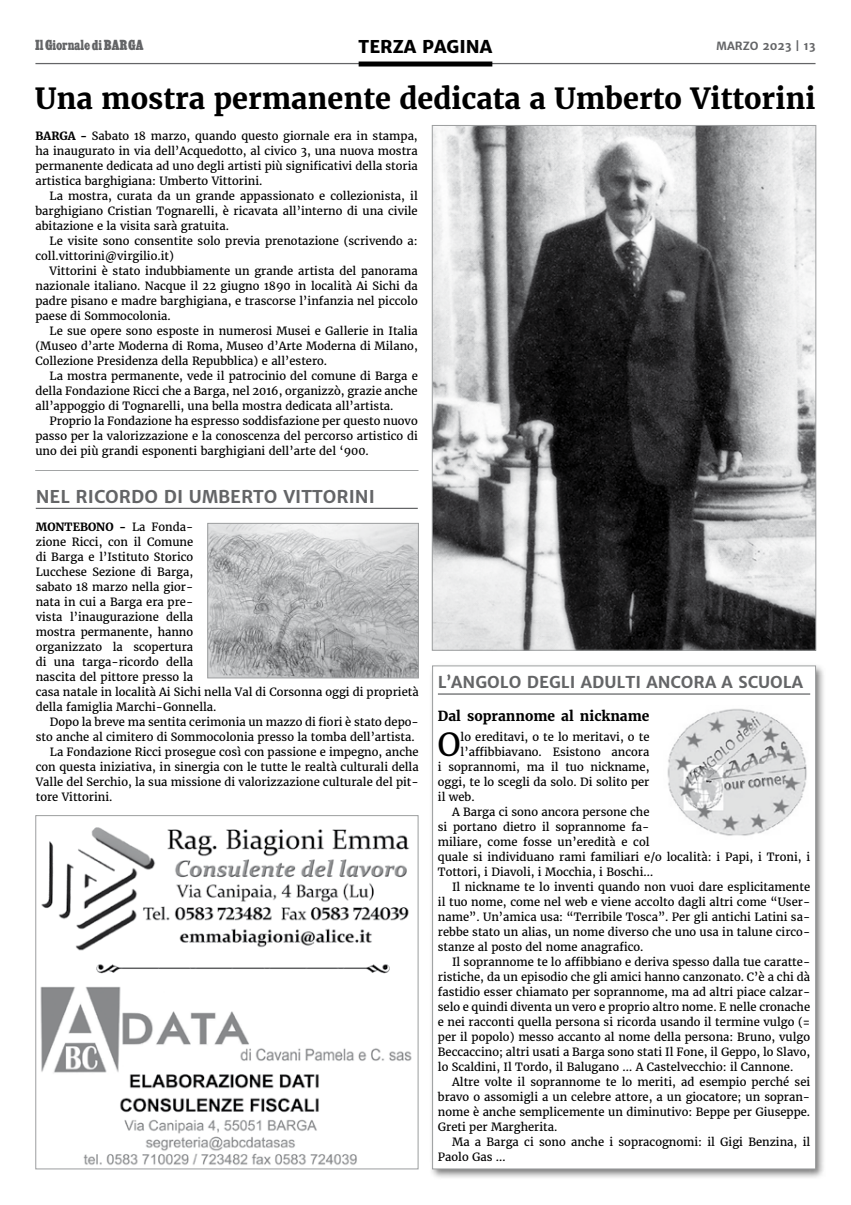
<style>
.page{position:relative;width:851px;height:1205px;background:#fff}
.page>*{position:absolute;margin:0;border:0;box-sizing:border-box;transform-origin:0 0}
.t1{font:31.38px "Merriweather";color:#000}
.t2{font:700 28.75px "Merriweather";color:#000}
.t3{font:700 17.5px "Merriweather Sans";color:#646567}
.t4{font:800 17.5px "Merriweather Sans";color:#000}
.t5{font:700 16.25px "Merriweather Sans";color:#646567}
.t6{font:700 13.75px "Merriweather";color:#000}
.t7{font:11.25px/15px "Merriweather";color:#000;text-align:justify}
.t8{font:11.25px "Cairo";color:#646567}
.t9{font:700 11.25px "Merriweather Sans";color:#646567}
.s1{font-weight:700}
</style>
<div class="page">
<hr style="left:35px;top:63px;width:780px;height:1px;background:#646567">
<div style="left:358px;top:62px;width:134px;height:5px;background:#000"></div>
<img style="left:40px;top:827px;width:372px;height:338px">
<div style="left:35px;top:815px;width:383px;height:354px;border:1px solid #9c9e9f"></div>
<div style="left:429px;top:662px;width:397px;height:517px;background:#000;opacity:.5"></div>
<div style="left:432px;top:666px;width:383px;height:503px;background:#fff"></div>
<hr style="left:438px;top:693px;width:372px;height:2px;background:#646567">
<img style="left:667px;top:709px;width:140px;height:127px">
<img style="left:434px;top:127px;width:380px;height:521px">
<hr style="left:36px;top:508px;width:381px;height:1px;background:#646567">
<img style="left:209px;top:525px;width:207px;height:151px">
<div style="left:207px;top:523px;width:211px;height:155px;border:1px solid #9c9e9f"></div>
<hr style="left:34px;top:468px;width:385px;height:4px;background:#003882;opacity:.5">
<p class="t8" style="left:35px;top:40px;width:110px">Il Giornale di BARGA</p>
<h3 class="t4" style="left:358px;top:36px;width:135px">TERZA PAGINA</h3>
<p class="t9" style="left:716px;top:39px;width:100px">MARZO 2023 | 13</p>
<h2 class="t2" style="left:35px;top:80px;width:781px">Una mostra permanente dedicata a Umberto Vittorini</h2>
<p class="t7" style="left:35px;top:129px;width:384px"><span class="s1">BARGA -</span> Sabato 18 marzo, quando questo giornale era in stampa, ha inaugurato in via dell’Acquedotto, al civico 3, una nuova mostra permanente dedicata ad uno degli artisti più significativi della storia artistica barghigiana: Umberto Vittorini.</p>
<p class="t7" style="left:35px;top:189px;width:384px;text-indent:14px">La mostra, curata da un grande appassionato e collezionista, il barghigiano Cristian Tognarelli, è ricavata all’interno di una civile abitazione e la visita sarà gratuita.</p>
<p class="t7" style="left:35px;top:234px;width:384px;text-indent:14px">Le visite sono consentite solo previa prenotazione (scrivendo a: coll.vittorini@virgilio.it)</p>
<p class="t7" style="left:35px;top:264px;width:384px;text-indent:14px">Vittorini è stato indubbiamente un grande artista del panorama nazionale italiano. Nacque il 22 giugno 1890 in località Ai Sichi da padre pisano e madre barghigiana, e trascorse l’infanzia nel piccolo paese di Sommocolonia.</p>
<p class="t7" style="left:35px;top:324px;width:384px;text-indent:14px">Le sue opere sono esposte in numerosi Musei e Gallerie in Italia (Museo d’arte Moderna di Roma, Museo d’Arte Moderna di Milano, Collezione Presidenza della Repubblica) e all’estero.</p>
<p class="t7" style="left:35px;top:369px;width:384px;text-indent:14px">La mostra permanente, vede il patrocinio del comune di Barga e della Fondazione Ricci che a Barga, nel 2016, organizzò, grazie anche all’appoggio di Tognarelli, una bella mostra dedicata all’artista.</p>
<p class="t7" style="left:35px;top:414px;width:384px;text-indent:14px">Proprio la Fondazione ha espresso soddisfazione per questo nuovo passo per la valorizzazione e la conoscenza del percorso artistico di uno dei più grandi esponenti barghigiani dell’arte del ‘900.</p>
<h3 class="t3" style="left:36px;top:486px;width:167px">NEL RICORDO DIUMBER</h3>
<h3 class="t3" style="left:253px;top:486px;width:81px">TO VI TTORI</h3>
<h3 class="t3" style="left:355px;top:486px;width:18px">NI</h3>
<p class="t7" style="left:36px;top:519px;width:384px;text-align:left"><span class="s1">MONTEBONO -</span> La Fonda-<br>zione Ricci, con il Comune<br>di Barga e l’Istituto Storico<br>Lucchese Sezione di Barga,<br>sabato 18 marzo nella gior-<br>nata in cui a Barga era pre-<br>vista l’inaugurazione della<br>mostra permanente, hanno<br>organizzato la scopertura<br>di una targa-ricordo della<br>nascita del pittore presso la<br>casa natale in località Ai Sichi nella Val di Corsonna oggi di proprietà della famiglia Marchi-Gonnella.</p>
<p class="t7" style="left:50px;top:714px;width:370px">Dopo la breve ma sentita cerimonia un mazzo di fiori è stato depo-</p>
<p class="t7" style="left:36px;top:729px;width:380px">sto anche al cimitero di Sommocolonia presso la tomba dell’artista.</p>
<p class="t7" style="left:50px;top:744px;width:370px">La Fondazione Ricci prosegue così con passione e impegno, anche</p>
<p class="t7" style="left:36px;top:759px;width:384px">con questa iniziativa, in sinergia con le tutte le realtà culturali della</p>
<p class="t7" style="left:36px;top:774px;width:384px">Valle del Serchio, la sua missione di valorizzazione culturale del pit-</p>
<p class="t7" style="left:36px;top:789px;width:78px">tore Vittorini.</p>
<h3 class="t5" style="left:438px;top:672px;width:256px">L’ANGOLO DEGLI ADULTI ANCORA</h3>
<h3 class="t5" style="left:721px;top:672px;width:81px">A SCUOLA</h3>
<p class="t6" style="left:438px;top:707px;width:213px">Dal soprannome al nickname</p>
<h1 class="t1" style="left:438px;top:725px;width:24px">O</h1>
<p class="t7" style="left:460px;top:729px;width:190px">lo ereditavi, o te lo meritavi, o te</p>
<p class="t7" style="left:460px;top:744px;width:190px">l’affibbiavano. Esistono ancora</p>
<p class="t7" style="left:438px;top:759px;width:213px">i soprannomi, ma il tuo nickname,</p>
<p class="t7" style="left:438px;top:774px;width:213px">oggi, te lo scegli da solo. Di solito per</p>
<p class="t7" style="left:438px;top:789px;width:38px">il web.</p>
<p class="t7" style="left:452px;top:804px;width:199px">A Barga ci sono ancora persone che</p>
<p class="t7" style="left:438px;top:819px;width:213px">si portano dietro il soprannome fa-</p>
<p class="t7" style="left:438px;top:834px;width:213px">miliare, come fosse un’eredità e col</p>
<p class="t7" style="left:438px;top:849px;width:374px">quale si individuano rami familiari e/o località: i Papi, i Troni, i</p>
<p class="t7" style="left:438px;top:864px;width:217px">Tottori, i Diavoli, i Mocchia, i Boschi…</p>
<p class="t7" style="left:452px;top:879px;width:359px">Il nickname te lo inventi quando non vuoi dare esplicitamente</p>
<p class="t7" style="left:438px;top:894px;width:374px">il tuo nome, come nel web e viene accolto dagli altri come “User-</p>
<p class="t7" style="left:438px;top:909px;width:374px">name”. Un’amica usa: “Terribile Tosca”. Per gli antichi Latini sa-</p>
<p class="t7" style="left:438px;top:924px;width:374px">rebbe stato un alias, un nome diverso che uno usa in talune circo-</p>
<p class="t7" style="left:438px;top:939px;width:207px">stanze al posto del nome anagrafico.</p>
<p class="t7" style="left:452px;top:954px;width:359px">Il soprannome te lo affibbiano e deriva spesso dalla tue caratte-</p>
<p class="t7" style="left:438px;top:969px;width:374px">ristiche, da un episodio che gli amici hanno canzonato. C’è a chi dà</p>
<p class="t7" style="left:438px;top:984px;width:374px">fastidio esser chiamato per soprannome, ma ad altri piace calzar-</p>
<p class="t7" style="left:438px;top:999px;width:374px">selo e quindi diventa un vero e proprio altro nome. E nelle cronache</p>
<p class="t7" style="left:438px;top:1014px;width:374px">e nei racconti quella persona si ricorda usando il termine vulgo (=</p>
<p class="t7" style="left:438px;top:1029px;width:374px">per il popolo) messo accanto al nome della persona: Bruno, vulgo</p>
<p class="t7" style="left:438px;top:1044px;width:374px">Beccaccino; altri usati a Barga sono stati Il Fone, il Geppo, lo Slavo,</p>
<p class="t7" style="left:438px;top:1059px;width:357px">lo Scaldini, Il Tordo, il Balugano … A Castelvecchio: il Cannone.</p>
<p class="t7" style="left:452px;top:1074px;width:359px">Altre volte il soprannome te lo meriti, ad esempio perché sei</p>
<p class="t7" style="left:438px;top:1089px;width:374px">bravo o assomigli a un celebre attore, a un giocatore; un sopran-</p>
<p class="t7" style="left:438px;top:1104px;width:374px">nome è anche semplicemente un diminutivo: Beppe per Giuseppe.</p>
<p class="t7" style="left:438px;top:1119px;width:121px">Greti per Margherita.</p>
<p class="t7" style="left:452px;top:1134px;width:359px">Ma a Barga ci sono anche i sopracognomi: il Gigi Benzina, il</p>
<p class="t7" style="left:438px;top:1149px;width:69px">Paolo Gas …</p>
</div>
